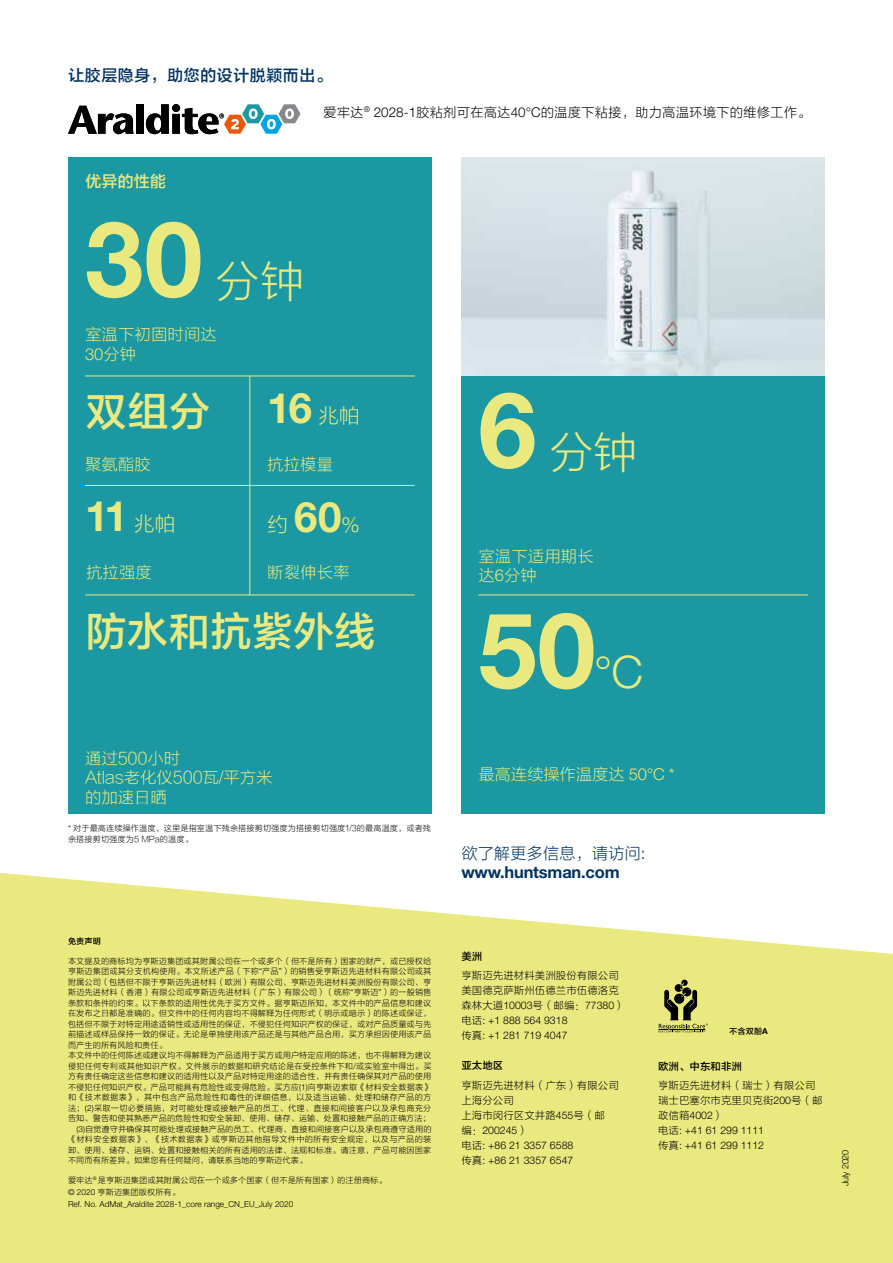
<style>
.page{position:relative;width:893px;height:1263px;background:#fff}
.page>*{position:absolute;margin:0;border:0;box-sizing:border-box;transform-origin:0 0}
.t1{font:700 105px "Helvetica Neue LT Std";color:#eae980}
.t2{font:45px "FZLTXHJW GB1 0";color:#eae980}
.t3{font:300 45px "Helvetica Neue LT Std";color:#eae980}
.t4{font:700 42px "Helvetica Neue LT Std";color:#eae980}
.t5{font:42px "FZLTZHJW GB1 0";letter-spacing:-.01em;color:#eae980}
.t6{font:16.5px/19.5px "FZLTXHJW GB1 0";letter-spacing:-.01em;color:#eae980}
.t7{font:16.5px "FZLTZHJW GB1 0";color:#003361}
.t8{font:700 16.5px "Helvetica Neue LT Std";letter-spacing:-.01em;color:#003361}
.t9{font:16.5px "FZLTXHJW GB1 0";letter-spacing:-.01em;color:#003361}
.t10{font:16.5px "FZLTZHJW GB1 0";letter-spacing:-.02em;color:#eae980}
.t11{font:300 16.5px "Helvetica Neue LT Std";color:#eae980}
.t12{font:13.5px "FZLTXHJW GB1 0";color:#000}
.t13{font:10.5px/15px "FZLTXHJW GB1 0";color:#000}
.t14{font:300 10.5px/15px "Helvetica Neue LT Std";color:#000}
.t15{font:10.5px "FZLTZHJW GB1 0";color:#000}
.t16{font:300 9px "Helvetica Neue LT Std";letter-spacing:-.01em;color:#000}
.t17{font:8.25px/10.5px "FZLTXHJW GB1 0";color:#000}
.t18{font:8.25px "FZLTXHJW GB1 0";letter-spacing:.025em;color:#000}
.t19{font:300 8.25px "Helvetica Neue LT Std";color:#000}
.t20{font:8.25px "FZLTZHJW GB1 0";color:#000}
.s1{font-family:"FZLTXHJW GB1 0";font-weight:400}
.s2{font-family:"Helvetica Neue LT Std";font-weight:300}
.s3{font-family:"FZLTXHJW GB1 0";font-weight:400;font-size:21px}
.s4{font-weight:300;font-size:21px}
.s5{font-family:"Helvetica Neue LT Std";font-weight:700}
</style>
<div class="page">
<div style="left:461px;top:376px;width:364px;height:437px;background:#1b98a1"></div>
<svg style="left:68px;top:106px;width:66px;height:28px"></svg>
<div style="left:136px;top:104px;width:8px;height:30px;background:#000"></div>
<svg style="left:146px;top:104px;width:154px;height:30px"></svg>
<div style="left:68px;top:157px;width:364px;height:657px;background:#1b98a1"></div>
<svg style="left:0;top:873px;width:893px;height:390px;background:#eceb8d"></svg>
<div style="left:681px;top:979px;width:7px;height:7px;background:#000;border-radius:50%"></div>
<svg style="left:658px;top:983px;width:50px;height:49px;background:#9e9d56"></svg>
<hr style="left:478px;top:594px;width:330px;height:1px;background:#eae980">
<hr style="left:85px;top:485px;width:330px;height:1px;background:#eae980">
<hr style="left:85px;top:376px;width:330px;height:1px;background:#eae980">
<hr style="left:249px;top:376px;width:1px;height:219px;background:#eae980">
<hr style="left:85px;top:594px;width:330px;height:1px;background:#eae980">
<img style="left:461px;top:158px;width:364px;height:218px">
<h3 class="t7" style="left:68px;top:66px;width:266px">让胶层隐身，助您的设计脱颖而出。</h3>
<h3 class="t10" style="left:85px;top:172px;width:83px">优异的性能</h3>
<h1 class="t1" style="left:85px;top:194px;width:119px">30</h1>
<h2 class="t2" style="left:215px;top:257px;width:91px">分钟</h2>
<h3 class="t6" style="left:85px;top:325px;width:134px">室温下初固时间达</h3>
<h3 class="t11" style="left:85px;top:344px;width:53px">30<span class="s1">分钟</span></h3>
<h3 class="t12" style="left:323px;top:105px;width:489px">爱牢达<sup>®</sup> <span class="s2">2028-1</span>胶粘剂可在高达<span class="s2">40°C</span>的温度下粘接，助力高温环境下的维修工作。</h3>
<h3 class="t5" style="left:85px;top:389px;width:127px">双组分</h3>
<h3 class="t6" style="left:85px;top:455px;width:67px">聚氨酯胶</h3>
<h3 class="t4" style="left:267px;top:382px;width:94px">16 <span class="s3">兆帕</span></h3>
<h3 class="t6" style="left:267px;top:455px;width:67px">抗拉模量</h3>
<h3 class="t4" style="left:85px;top:490px;width:92px">11 <span class="s3">兆帕</span></h3>
<h3 class="t4" style="left:267px;top:491px;width:94px"><span class="s3">约</span> 60<span class="s4">%</span></h3>
<h3 class="t6" style="left:86px;top:563px;width:67px">抗拉强度</h3>
<h3 class="t6" style="left:267px;top:563px;width:84px">断裂伸长率</h3>
<h3 class="t5" style="left:85px;top:608px;width:292px">防水和抗紫外线</h3>
<h1 class="t1" style="left:478px;top:365px;width:60px">6</h1>
<h2 class="t2" style="left:549px;top:428px;width:90px">分钟</h2>
<h3 class="t6" style="left:478px;top:547px;width:117px">室温下适用期长达<span class="s2">6</span>分钟</h3>
<h1 class="t1" style="left:478px;top:586px;width:119px">50</h1>
<h2 class="t3" style="left:594px;top:644px;width:50px">°C</h2>
<h3 class="t6" style="left:85px;top:749px;width:189px">通过500小时<br>Atlas老化仪500瓦/平方米的加速日晒</h3>
<p class="t17" style="left:68px;top:823px;width:365px"><span class="s2">*</span> 对于最高连续操作温度，这里是指室温下残余搭接剪切强度为搭接剪切强度1/3的最高温度，或者残余搭接剪切强度为5 MPa的温度。</p>
<p class="t20" style="left:68px;top:937px;width:34px">免责声明</p>
<p class="t17" style="left:68px;top:956px;width:365px">本文提及的商标均为亨斯迈集团或其附属公司在一个或多个（但不是所有）国家的财产，或已授权给</p>
<p class="t17" style="left:68px;top:966px;width:365px">亨斯迈集团或其分支机构使用。本文所述产品（下称<span class="s2">“</span>产品<span class="s2">”</span>）的销售受亨斯迈先进材料有限公司或其</p>
<p class="t17" style="left:68px;top:977px;width:365px">附属公司（包括但不限于亨斯迈先进材料（欧洲）有限公司、亨斯迈先进材料美洲股份有限公司、亨</p>
<p class="t17" style="left:68px;top:987px;width:365px">斯迈先进材料（香港）有限公司或亨斯迈先进材料（广东）有限公司）（统称<span class="s2">“</span>亨斯迈<span class="s2">”</span>）的一般销售</p>
<p class="t17" style="left:68px;top:998px;width:365px">条款和条件的约束。以下条款的适用性优先于买方文件。据亨斯迈所知，本文件中的产品信息和建议</p>
<p class="t17" style="left:68px;top:1008px;width:365px">在发布之日都是准确的。但文件中的任何内容均不得解释为任何形式（明示或暗示）的陈述或保证，</p>
<p class="t17" style="left:68px;top:1019px;width:365px">包括但不限于对特定用途适销性或适用性的保证，不侵犯任何知识产权的保证，或对产品质量或与先</p>
<p class="t17" style="left:68px;top:1029px;width:365px">前描述或样品保持一致的保证。无论是单独使用该产品还是与其他产品合用，买方承担因使用该产品</p>
<p class="t17" style="left:68px;top:1040px;width:101px">而产生的所有风险和责任。</p>
<p class="t17" style="left:68px;top:1050px;width:365px">本文件中的任何陈述或建议均不得解释为产品适用于买方或用户特定应用的陈述，也不得解释为建议</p>
<p class="t17" style="left:68px;top:1061px;width:365px">侵犯任何专利或其他知识产权。文件展示的数据和研究结论是在受控条件下和<span class="s2">/</span>或实验室中得出。买</p>
<p class="t17" style="left:68px;top:1071px;width:365px">方有责任确定这些信息和建议的适用性以及产品对特定用途的适合性，并有责任确保其对产品的使用</p>
<p class="t17" style="left:68px;top:1082px;width:365px">不侵犯任何知识产权。产品可能具有危险性或变得危险。买方应<span class="s2">(1)</span>向亨斯迈索取《材料安全数据表》</p>
<p class="t18" style="left:68px;top:1093px;width:365px">和《技术数据表》，其中包含产品危险性和毒性的详细信息，以及适当运输、处理和储存产品的方</p>
<p class="t18" style="left:68px;top:1103px;width:365px">法；<span class="s2">(2)</span>采取一切必要措施，对可能处理或接触产品的员工、代理、直接和间接客户以及承包商充分</p>
<p class="t17" style="left:68px;top:1113px;width:364px">告知、警告和使其熟悉产品的危险性和安全装卸、使用、储存、运输、处置和接触产品的正确方法；</p>
<p class="t17" style="left:76px;top:1124px;width:357px"><span class="s2">(3)</span>自觉遵守并确保其可能处理或接触产品的员工、代理商、直接和间接客户以及承包商遵守适用的</p>
<p class="t18" style="left:68px;top:1135px;width:365px">《材料安全数据表》、《技术数据表》或亨斯迈其他指导文件中的所有安全规定，以及与产品的装</p>
<p class="t17" style="left:68px;top:1145px;width:365px">卸、使用、储存、运销、处置和接触相关的所有适用的法律、法规和标准。请注意，产品可能因国家</p>
<p class="t17" style="left:68px;top:1155px;width:241px">不同而有所差异。如果您有任何疑问，请联系当地的亨斯迈代表。</p>
<p class="t17" style="left:68px;top:1174px;width:320px;line-height:12px">爱牢达<sup>®</sup> 是亨斯迈集团或其附属公司在一个或多个国家（但不是所有国家）的注册商标。<span class="s2">© 2020</span> 亨斯迈集团版权所有。</p>
<p class="t19" style="left:68px;top:1199px;width:227px">Ref. No. AdMat_Araldite 2028-1_core range_CN_EU_July 2020</p>
<h3 class="t6" style="left:478px;top:765px;width:198px">最高连续操作温度达 <span class="s2">50°C *</span></h3>
<h3 class="t9" style="left:461px;top:844px;width:185px">欲了解更多信息，请访问<span class="s2">:</span></h3>
<h3 class="t8" style="left:461px;top:862px;width:160px">www.huntsman.com</h3>
<p class="t15" style="left:461px;top:951px;width:22px">美洲</p>
<p class="t13" style="left:461px;top:969px;width:165px">亨斯迈先进材料美洲股份有限公司美国德克萨斯州伍德兰市伍德洛克森林大道<span class="s2">10003</span>号（邮编：<span class="s2">77380</span>）</p>
<p class="t14" style="left:461px;top:1013px;width:108px"><span class="s1">电话</span>: +1 888 564 9318<span class="s1">传真</span>: +1 281 719 4047</p>
<p class="t15" style="left:461px;top:1060px;width:43px">亚太地区</p>
<p class="t13" style="left:461px;top:1078px;width:159px">亨斯迈先进材料（广东）有限公司上海分公司<br>上海市闵行区文井路<span class="s2">455</span>号（邮</p>
<p class="t14" style="left:461px;top:1122px;width:113px"><span class="s1">编：</span>200245<span class="s1">）<br>电话</span>: +86 21 3357 6588<span class="s1">传真</span>: +86 21 3357 6547</p>
<p class="t20" style="left:729px;top:1027px;width:40px">不含双酚<span class="s5">A</span></p>
<p class="t15" style="left:658px;top:1060px;width:85px">欧洲、中东和非洲</p>
<p class="t13" style="left:658px;top:1078px;width:166px">亨斯迈先进材料（瑞士）有限公司瑞士巴塞尔市克里贝克街<span class="s2">200</span>号（邮政信箱<span class="s2">4002</span>）</p>
<p class="t14" style="left:658px;top:1122px;width:108px"><span class="s1">电话</span>: +41 61 299 1111<span class="s1">传真</span>: +41 61 299 1112</p>
<p class="t16" style="left:840px;top:1186px;width:38px;rotate:-90deg">July 2020</p>
</div>
